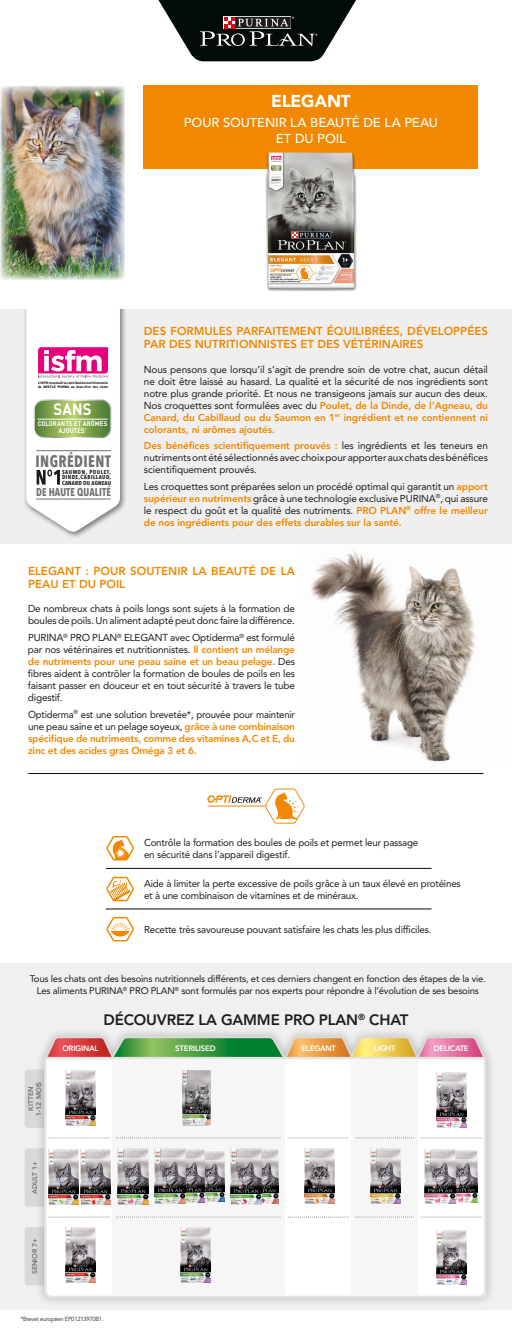
<style>
.page{position:relative;width:512px;height:1342px;background:#fff}
.page>*{position:absolute;margin:0;border:0;box-sizing:border-box;transform-origin:0 0}
.t1{font:900 17.25px "Avenir";letter-spacing:-.01em;color:#fff}
.t2{font:700 16.8px "Avenir Next Condensed";color:#70706f;scale:.91 1}
.t3{font:700 16.5px "Avenir Next Condensed";letter-spacing:.03em;color:#70706f;scale:.91 1}
.t4{font:700 16.3px "DIN Pro";color:#fff;scale:.91 1}
.t5{font:800 15px "Avenir LT Std";letter-spacing:-.01em;color:#1d1d1b}
.t6{font:500 13px/15.6px "Avenir";letter-spacing:-.005em;color:#fff;text-align:center}
.t7{font:800 11.5px/13.8px "Avenir LT Std";color:#f18800}
.t8{font:700 11.3px "Avenir Next Condensed";letter-spacing:.015em;color:#70706f;scale:.88 1}
.t9{font:700 11.05px "Avenir Next Condensed";color:#70706f;scale:.88 1}
.t10{font:10px/12px "Avenir LT Std";letter-spacing:-.02em;color:#1d1d1b;text-align:justify}
.t11{font:800 10px/12px "Avenir LT Std";letter-spacing:-.02em;color:#f18800;text-align:justify}
.t12{font:9.5px/12px "Avenir LT Std";letter-spacing:-.02em;color:#1d1d1b;text-align:center}
.t13{font:800 7.8px "Avenir LT Std";letter-spacing:-.025em;color:#fff}
.t14{font:800 6.85px/8.2px "Avenir LT Std";color:#70706f;text-align:center}
.t15{font:700 6.75px/6.7px "DIN Pro";letter-spacing:.01em;color:#fff;text-align:center;scale:.91 1}
.t16{font:700 6.7px/6.3px "Avenir Next Condensed";letter-spacing:.01em;color:#1d1d1b}
.t17{font:6px "Avenir LT Std";letter-spacing:-.025em;color:#1d1d1b;scale:.95 1}
.t18{font:700 5.7px/5.3px "Avenir Next Condensed";letter-spacing:.08em;color:#1d1d1b;text-align:justify}
.t19{font:900 3.35px/4px "DIN";color:#1d1d1b}
.s1{font-weight:800;color:#f18800}
.s2{font-weight:400;color:#1d1d1b}
</style>
<div class="page">
<img style="left:310px;top:549px;width:166px;height:213px">
<div style="left:0;top:963px;width:512px;height:346px;background:#f0f0f0"></div>
<img style="left:0;top:86px;width:125px;height:193px">
<div style="left:0;top:309px;width:512px;height:235px;background:#efefef"></div>
<div style="left:23px;top:309px;width:104px;height:230px;background:#1d1d1b;opacity:.55"></div>
<svg style="left:26px;top:309px;width:94px;height:224px"></svg>
<hr style="left:36px;top:499px;width:75px;height:1px;background:#70706f">
<div style="left:25px;top:1069px;width:24px;height:58px;background:#d9d9d9;border-radius:3px"></div>
<div style="left:25px;top:1227px;width:24px;height:58px;background:#d9d9d9;border-radius:3px"></div>
<div style="left:25px;top:1148px;width:24px;height:58px;background:#d9d9d9;border-radius:3px"></div>
<div style="left:35px;top:1026px;width:460px;height:280px;background:#1d1d1b;opacity:.25"></div>
<svg style="left:44px;top:1034px;width:442px;height:261px"></svg>
<img style="left:65px;top:1227px;width:31px;height:55px">
<img style="left:304px;top:1148px;width:31px;height:55px">
<img style="left:370px;top:1148px;width:31px;height:55px">
<img style="left:436px;top:1072px;width:30px;height:55px">
<img style="left:455px;top:1150px;width:22px;height:52px">
<img style="left:425px;top:1149px;width:30px;height:54px">
<img style="left:436px;top:1230px;width:30px;height:54px">
<img style="left:205px;top:1151px;width:19px;height:50px">
<img style="left:118px;top:1148px;width:31px;height:56px">
<img style="left:185px;top:1149px;width:20px;height:53px">
<img style="left:154px;top:1148px;width:31px;height:55px">
<img style="left:180px;top:1227px;width:31px;height:55px">
<img style="left:261px;top:1149px;width:18px;height:54px">
<img style="left:180px;top:1070px;width:33px;height:55px">
<div style="left:144px;top:86px;width:334px;height:83px;background:#f18800"></div>
<svg style="left:158px;top:0;width:198px;height:61px"></svg>
<img style="left:230px;top:1148px;width:31px;height:56px">
<div style="left:265px;top:151px;width:92px;height:141px;background:#1d1d1b;opacity:.75"></div>
<img style="left:265px;top:153px;width:92px;height:136px">
<hr style="left:28px;top:773px;width:455px;height:1px;background:#020a0a">
<hr style="left:106px;top:868px;width:326px;height:1px;background:#020a0a">
<hr style="left:106px;top:909px;width:326px;height:1px;background:#020a0a">
<svg style="left:207px;top:788px;width:98px;height:35px"></svg>
<svg style="left:106px;top:836px;width:28px;height:24px"></svg>
<svg style="left:106px;top:876px;width:28px;height:25px"></svg>
<svg style="left:106px;top:917px;width:28px;height:24px"></svg>
<h1 class="t1" style="left:271px;top:87px;width:81px">ELEGANT</h1>
<h3 class="t6" style="left:184px;top:114px;width:256px">POUR SOUTENIR LA BEAUTÉ DE LA PEAU<br>ET DU POIL</h3>
<p class="t19" style="left:38px;top:380px;width:71px">L’ISFM reconnaît la contribution nutritionnelle de NESTLÉ PURINA au bien-être des chats</p>
<h3 class="t4" style="left:54px;top:396px;width:43px">SANS</h3>
<p class="t15" style="left:38px;top:420px;width:78px">COLORANTS ET ARÔMES<br>AJOUTÉS<sup>*</sup></p>
<h3 class="t3" style="left:35px;top:451px;width:85px">INGRÉDIENT</h3>
<p class="t8" style="left:36px;top:485px;width:87px">DE HAUTE QUALITÉ</p>
<h2 class="t2" style="left:36px;top:448px;width:82px">INGRÉDIENT</h2>
<p class="t9" style="left:35px;top:483px;width:86px">DE HAUTE QUALITÉ<sup>*</sup></p>
<p class="t16" style="left:59px;top:469px;width:51px">SAUMON, POULET,<br>OU DINDE</p>
<p class="t18" style="left:62px;top:469px;width:51px">SAUMON, POULET, DINDE,CABILLAUD, CANARD OU AGNEAU</p>
<p class="t7" style="left:144px;top:324px;width:346px">DES FORMULES PARFAITEMENT ÉQUILIBRÉES, DÉVELOPPÉES<br>PAR DES NUTRITIONNISTES ET DES VÉTÉRINAIRES</p>
<p class="t10" style="left:144px;top:363px;width:346px">Nous pensons que lorsqu’il s’agit de prendre soin de votre chat, aucun détail ne doit être laissé au hasard. La qualité et la sécurité de nos ingrédients sont notre plus grande priorité. Et nous ne transigeons jamais sur aucun des deux.<br>Nos croquettes sont formulées avec du <span class="s1">Poulet, de la Dinde, de l'Agneau, du Canard, du Cabillaud ou du Saumon en 1</span><sup>er</sup> <span class="s1">ingrédient et ne contiennent ni colorants, ni arômes ajoutés.</span></p>
<p class="t10" style="left:144px;top:439px;width:346px"><span class="s1">Des bénéfices scientifiquement prouvés :</span> les ingrédients et les teneurs en nutriments ont été sélectionnés avec choix pour apporter aux chats des bénéfices scientifiquement prouvés.</p>
<p class="t10" style="left:144px;top:480px;width:346px">Les croquettes sont préparées selon un procédé optimal qui garantit un <span class="s1">apport supérieur en nutriments</span> grâce à une technologie exclusive PURINA<sup>®</sup>, qui assure le respect du goût et la qualité des nutriments. <span class="s1">PRO PLAN</span><sup>®</sup> <span class="s1">offre le meilleur de nos ingrédients pour des effets durables sur la santé.</span></p>
<p class="t7" style="left:28px;top:564px;width:269px">ELEGANT : POUR SOUTENIR LA BEAUTÉ DE LA<br>PEAU ET DU POIL</p>
<p class="t10" style="left:28px;top:603px;width:269px">De nombreux chats à poils longs sont sujets à la formation de boules de poils. Un aliment adapté peut donc faire la différence.</p>
<p class="t10" style="left:28px;top:631px;width:269px">PURINA<sup>®</sup> PRO PLAN<sup>®</sup> ELEGANT avec Optiderma<sup>®</sup> est formulé par nos vétérinaires et nutritionnistes. <span class="s1">Il contient un mélange de nutriments pour une peau saine et un beau pelage.</span> Des fibres aident à contrôler la formation de boules de poils en les faisant passer en douceur et en tout sécurité à travers le tube digestif.</p>
<p class="t11" style="left:28px;top:708px;width:269px"><span class="s2">Optiderma</span><sup>®</sup> <span class="s2">est une solution brevetée*, prouvée pour maintenir une peau saine et un pelage soyeux,</span> grâce à une combinaison spécifique de nutriments, comme des vitamines A,C et E, du zinc et des acides gras Oméga 3 et 6.</p>
<p class="t10" style="left:144px;top:836px;width:276px">Contrôle la formation des boules de poils et permet leur passage en sécurité dans l’appareil digestif.</p>
<p class="t10" style="left:144px;top:877px;width:318px">Aide à limiter la perte excessive de poils grâce à un taux élevé en protéines et à une combinaison de vitamines et de minéraux.</p>
<p class="t10" style="left:144px;top:923px;width:289px">Recette très savoureuse pouvant satisfaire les chats les plus difficiles.</p>
<p class="t12" style="left:30px;top:972px;width:458px">Tous les chats ont des besoins nutritionnels différents, et ces derniers changent en fonction des étapes de la vie.<br>Les aliments PURINA<sup>®</sup> PRO PLAN<sup>®</sup> sont formulés par nos experts pour répondre à l’évolution de ses besoins</p>
<h3 class="t5" style="left:104px;top:1011px;width:306px">DÉCOUVREZ LA GAMME PRO PLAN<sup>®</sup> CHAT</h3>
<p class="t14" style="left:27px;top:1115px;width:36px;rotate:-90deg">KITTEN<br>1-12 MOIS</p>
<p class="t14" style="left:31px;top:1193px;width:34px;rotate:-90deg">ADULT 1+</p>
<p class="t14" style="left:31px;top:1274px;width:38px;rotate:-90deg">SENIOR 7+</p>
<p class="t13" style="left:62px;top:1043px;width:38px">ORIGINAL</p>
<p class="t13" style="left:175px;top:1043px;width:42px">STERILISED</p>
<p class="t13" style="left:301px;top:1043px;width:36px">ELEGANT</p>
<p class="t13" style="left:374px;top:1043px;width:23px">LIGHT</p>
<p class="t13" style="left:434px;top:1043px;width:37px">DELICATE</p>
<p class="t17" style="left:21px;top:1315px;width:89px">*Brevet européen EP01213970B1.</p>
</div>
